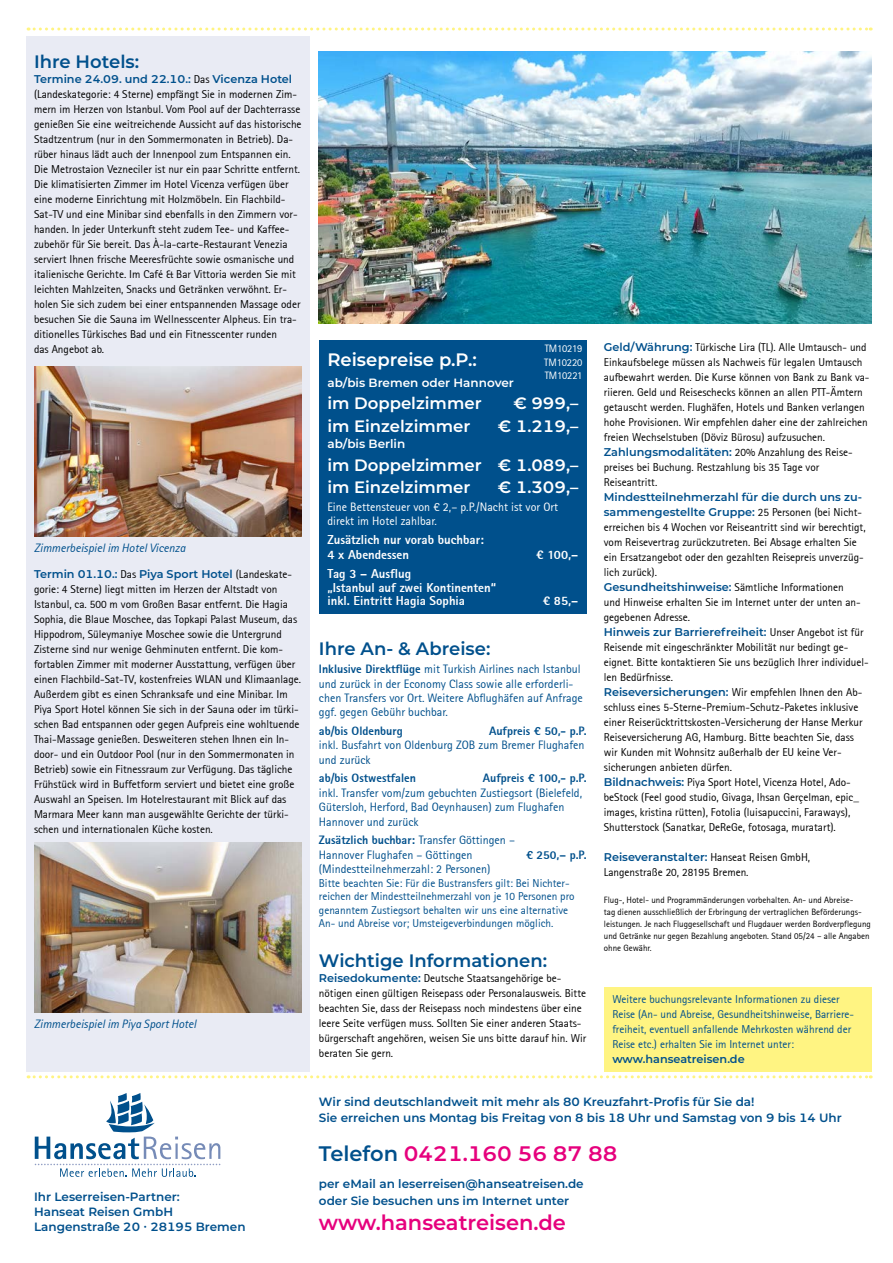
<style>
.page{position:relative;width:893px;height:1263px;background:#fff}
.page>*{position:absolute;margin:0;border:0;box-sizing:border-box;transform-origin:0 0}
.t1{font:600 21px "Montserrat";color:#e6007d}
.t2{font:600 18px "Montserrat";color:#00508c}
.t3{font:600 18px "Montserrat";color:#fff}
.t4{font:600 16.5px/22.5px "Montserrat";color:#fff}
.t5{font:800 12.75px/13.5px "Rotis Sans Serif";color:#fff}
.t6{font:12px/14.4px "Rotis Sans Serif";color:#00508c}
.t7{font:600 12px/15px "Montserrat";color:#00508c}
.t8{font:800 12px "Rotis Sans Serif";color:#00508c}
.t9{font:12px/13.5px "Rotis Sans Serif";color:#fff}
.t10{font:italic 12px "Rotis Sans Serif";color:#00508c}
.t11{font:600 12px "Montserrat";color:#fff}
.t12{font:11.25px/15px "Rotis Sans Serif";color:#000}
.t13{font:11.25px/15px "Rotis Sans Serif";color:#00508c}
.t14{font:600 11.25px/15px "Montserrat";color:#00508c}
.t15{font:10.5px/13.5px "Rotis Sans Serif";color:#fff;text-align:justify}
.t16{font:9px/12px "Rotis Sans Serif";color:#000}
.s1{font-family:"Rotis Sans Serif";font-weight:400;color:#000}
.s2{font-weight:800}
.s3{font-family:"Montserrat";font-weight:600;color:#00508c}
.s4{color:#00508c}
</style>
<div class="page">
<svg style="left:28px;top:28px;width:843px;height:3px"></svg>
<svg style="left:35px;top:1093px;width:185px;height:84px"></svg>
<svg style="left:28px;top:1075px;width:843px;height:3px"></svg>
<div style="left:604px;top:986px;width:268px;height:85px;background:#fff482"></div>
<div style="left:27px;top:36px;width:283px;height:1035px;background:#e9ebf4"></div>
<div style="left:319px;top:340px;width:268px;height:274px;background:#00508c"></div>
<img style="left:34px;top:366px;width:268px;height:170px">
<img style="left:34px;top:842px;width:268px;height:170px">
<img style="left:319px;top:51px;width:553px;height:272px">
<h2 class="t2" style="left:34px;top:49px;width:107px">Ihre Hotels:</h2>
<p class="t14" style="left:34px;top:71px;width:260px">Termine 24.09. und 22.10.: <span class="s1">Das</span> Vicenza Hotel</p>
<p class="t12" style="left:34px;top:87px;width:269px">(Landeskategorie: 4 Sterne) empfängt Sie in modernen Zim&shy;mern im Herzen von Istanbul. Vom Pool auf der Dachterrasse genießen Sie eine weitreichende Aussicht auf das historische Stadtzentrum (nur in den Sommermonaten in Betrieb). Da&shy;rüber hinaus lädt auch der Innenpool zum Entspannen ein.<br>Die Metrostaion Vezneciler ist nur ein paar Schritte entfernt.<br>Die klimatisierten Zimmer im Hotel Vicenza verfügen über eine moderne Einrichtung mit Holzmöbeln. Ein Flachbild-Sat-TV und eine Minibar sind ebenfalls in den Zimmern vor&shy;handen. In jeder Unterkunft steht zudem Tee- und Kaffee&shy;zubehör für Sie bereit. Das À-la-carte-Restaurant Venezia serviert Ihnen frische Meeresfrüchte sowie osmanische und italienische Gerichte. Im Café &amp; Bar Vittoria werden Sie mit leichten Mahlzeiten, Snacks und Getränken verwöhnt. Er&shy;holen Sie sich zudem bei einer entspannenden Massage oder besuchen Sie die Sauna im Wellnesscenter Alpheus. Ein tra&shy;ditionelles Türkisches Bad und ein Fitnesscenter runden<br>das Angebot ab.</p>
<p class="t10" style="left:34px;top:541px;width:153px">Zimmerbeispiel im Hotel Vicenza</p>
<p class="t14" style="left:34px;top:566px;width:260px">Termin 01.10.: <span class="s1">Das</span> Piya Sport Hotel <span class="s1">(Landeskate-</span></p>
<p class="t12" style="left:34px;top:582px;width:269px">gorie: 4 Sterne) liegt mitten im Herzen der Altstadt von Istanbul, ca. 500 m vom Großen Basar entfernt. Die Hagia Sophia, die Blaue Moschee, das Topkapi Palast Museum, das Hippodrom, Süleymaniye Moschee sowie die Untergrund Zisterne sind nur wenige Gehminuten entfernt. Die kom&shy;fortablen Zimmer mit moderner Ausstattung, verfügen über einen Flachbild-Sat-TV, kostenfreies WLAN und Klimaanlage.<br>Außerdem gibt es einen Schranksafe und eine Minibar. Im Piya Sport Hotel können Sie sich in der Sauna oder im türki&shy;schen Bad entspannen oder gegen Aufpreis eine wohltuende Thai-Massage genießen. Desweiteren stehen Ihnen ein In&shy;door- und ein Outdoor Pool (nur in den Sommermonaten in Betrieb) sowie ein Fitnessraum zur Verfügung. Das tägliche Frühstück wird in Buffetform serviert und bietet eine große Auswahl an Speisen. Im Hotelrestaurant mit Blick auf das Marmara Meer kann man ausgewählte Gerichte der türki&shy;schen und internationalen Küche kosten.</p>
<p class="t10" style="left:34px;top:1017px;width:164px">Zimmerbeispiel im Piya Sport Hotel</p>
<p class="t7" style="left:34px;top:1189px;width:213px">Ihr Leserreisen-Partner:<br>Hanseat Reisen GmbH<br>Langenstraße 20 ∙ 28195 Bremen</p>
<p class="t15" style="left:544px;top:342px;width:40px">TM10219<br>TM10220<br>TM10221</p>
<h2 class="t3" style="left:327px;top:347px;width:151px">Reisepreise p.P.:</h2>
<p class="t11" style="left:327px;top:374px;width:188px">ab/bis Bremen oder Hannover</p>
<h3 class="t4" style="left:327px;top:391px;width:156px">im Doppelzimmer</h3>
<h3 class="t4" style="left:513px;top:391px;width:66px">€ 999,–</h3>
<h3 class="t4" style="left:327px;top:414px;width:145px">im Einzelzimmer</h3>
<h3 class="t4" style="left:498px;top:414px;width:82px">€ 1.219,–</h3>
<p class="t11" style="left:327px;top:436px;width:79px">ab/bis Berlin</p>
<h3 class="t4" style="left:327px;top:453px;width:252px">im Doppelzimmer € 1.089,– im Einzelzimmer</h3>
<h3 class="t4" style="left:498px;top:476px;width:82px">€ 1.309,–</h3>
<p class="t9" style="left:327px;top:500px;width:232px">Eine Bettensteuer von € 2,– p.P./Nacht ist vor Ort direkt im Hotel zahlbar.</p>
<p class="t5" style="left:327px;top:532px;width:158px;line-height:15px">Zusätzlich nur vorab buchbar:<br>4 x Abendessen</p>
<p class="t5" style="left:536px;top:548px;width:44px">€ 100,–</p>
<p class="t5" style="left:327px;top:567px;width:170px">Tag 3 – Ausflug<br>„Istanbul auf zwei Kontinenten“ inkl. Eintritt Hagia Sophia</p>
<p class="t5" style="left:543px;top:594px;width:37px">€ 85,–</p>
<h2 class="t2" style="left:319px;top:635px;width:173px">Ihre An- &amp; Abreise:</h2>
<p class="t6" style="left:319px;top:662px;width:265px"><span class="s2">Inklusive Direktflüge</span> mit Turkish Airlines nach Istanbul und zurück in der Economy Class sowie alle erforderli&shy;chen Transfers vor Ort. Weitere Abflughäfen auf Anfrage ggf. gegen Gebühr buchbar.</p>
<p class="t8" style="left:319px;top:723px;width:85px">ab/bis Oldenburg</p>
<p class="t8" style="left:489px;top:723px;width:99px">Aufpreis € 50,- p.P.</p>
<p class="t6" style="left:319px;top:738px;width:267px">inkl. Busfahrt von Oldenburg ZOB zum Bremer Flughafen und zurück</p>
<p class="t8" style="left:319px;top:771px;width:99px">ab/bis Ostwestfalen</p>
<p class="t8" style="left:483px;top:771px;width:106px">Aufpreis € 100,- p.P.</p>
<p class="t6" style="left:319px;top:785px;width:265px">inkl. Transfer vom/zum gebuchten Zustiegsort (Bielefeld,<br>Gütersloh, Herford, Bad Oeynhausen) zum Flughafen<br>Hannover und zurück</p>
<p class="t6" style="left:319px;top:833px;width:198px"><span class="s2">Zusätzlich buchbar:</span> Transfer Göttingen –<br>Hannover Flughafen – Göttingen</p>
<p class="t8" style="left:526px;top:847px;width:62px">€ 250,– p.P.</p>
<p class="t6" style="left:319px;top:862px;width:173px">(Mindestteilnehmerzahl: 2 Personen)</p>
<p class="t13" style="left:319px;top:876px;width:257px;line-height:13.5px">Bitte beachten Sie: Für die Bustransfers gilt: Bei Nichter&shy;reichen der Mindestteilnehmerzahl von je 10 Personen pro genanntem Zustiegsort behalten wir uns eine alternative An- und Abreise vor; Umsteigeverbindungen möglich.</p>
<h2 class="t2" style="left:319px;top:948px;width:230px">Wichtige Informationen:</h2>
<p class="t12" style="left:319px;top:970px;width:269px"><span class="s3">Reisedokumente:</span> Deutsche Staatsangehörige be&shy;nötigen einen gültigen Reisepass oder Personalausweis. Bitte beachten Sie, dass der Reisepass noch mindestens über eine leere Seite verfügen muss. Sollten Sie einer anderen Staats&shy;bürgerschaft angehören, weisen Sie uns bitte darauf hin. Wir beraten Sie gern.</p>
<p class="t12" style="left:604px;top:340px;width:267px"><span class="s3">Geld/Währung:</span> Türkische Lira (TL). Alle Umtausch- und Einkaufsbelege müssen als Nachweis für legalen Umtausch aufbewahrt werden. Die Kurse können von Bank zu Bank va&shy;riieren. Geld und Reiseschecks können an allen PTT-Ämtern getauscht werden. Flughäfen, Hotels und Banken verlangen hohe Provisionen. Wir empfehlen daher eine der zahlreichen freien Wechselstuben (Döviz Bürosu) aufzusuchen.<br><span class="s3">Zahlungsmodalitäten:</span> 20% Anzahlung des Reise&shy;preises bei Buchung. Restzahlung bis 35 Tage vor Reiseantritt.</p>
<p class="t14" style="left:604px;top:489px;width:260px">Mindestteilnehmerzahl für die durch uns zu&shy;sammengestellte Gruppe: <span class="s1">25 Personen (bei Nicht-</span></p>
<p class="t12" style="left:604px;top:520px;width:263px">erreichen bis 4 Wochen vor Reiseantritt sind wir berechtigt, vom Reisevertrag zurückzutreten. Bei Absage erhalten Sie ein Ersatzangebot oder den gezahlten Reisepreis unverzüg&shy;lich zurück).<br><span class="s3">Gesundheitshinweise:</span> Sämtliche Informationen<br>und Hinweise erhalten Sie im Internet unter der unten an&shy;gegebenen Adresse.</p>
<p class="t14" style="left:604px;top:624px;width:261px">Hinweis zur Barrierefreiheit: <span class="s1">Unser Angebot ist für</span></p>
<p class="t12" style="left:604px;top:640px;width:266px">Reisende mit eingeschränkter Mobilität nur bedingt ge&shy;eignet. Bitte kontaktieren Sie uns bezüglich Ihrer individuel&shy;len Bedürfnisse.<br><span class="s3">Reiseversicherungen:</span> Wir empfehlen Ihnen den Ab&shy;schluss eines 5-Sterne-Premium-Schutz-Paketes inklusive einer Reiserücktrittskosten-Versicherung der Hanse Merkur Reiseversicherung AG, Hamburg. Bitte beachten Sie, dass wir Kunden mit Wohnsitz außerhalb der EU keine Ver&shy;sicherungen anbieten dürfen.<br><span class="s3">Bildnachweis:</span> Piya Sport Hotel, Vicenza Hotel, Ado&shy;beStock (Feel good studio, Givaga, Ihsan Gerçelman, epic_ images, kristina rütten), Fotolia (luisapuccini, Faraways), Shutterstock (Sanatkar, DeReGe, fotosaga, muratart).</p>
<p class="t14" style="left:604px;top:849px;width:208px">Reiseveranstalter: <span class="s1">Hanseat Reisen GmbH,</span></p>
<p class="t12" style="left:604px;top:865px;width:146px">Langenstraße 20, 28195 Bremen.</p>
<p class="t16" style="left:604px;top:894px;width:269px">Flug-, Hotel- und Programmänderungen vorbehalten. An- und Abreise-<br>tag dienen ausschließlich der Erbringung der vertraglichen Beförderungs&shy;leistungen. Je nach Fluggesellschaft und Flugdauer werden Bordverpflegung und Getränke nur gegen Bezahlung angeboten. Stand 05/24 – alle Angaben ohne Gewähr.</p>
<p class="t13" style="left:612px;top:991px;width:243px">Weitere buchungsrelevante Informationen zu dieser Reise (An- und Abreise, Gesundheitshinweise, Barriere&shy;freiheit, eventuell anfallende Mehrkosten während der Reise etc.) erhalten Sie im Internet unter:</p>
<p class="t14" style="left:612px;top:1051px;width:134px">www.hanseatreisen.de</p>
<p class="t7" style="left:319px;top:1092px;width:524px;line-height:16.5px">Wir sind deutschlandweit mit mehr als 80 Kreuzfahrt-Profis für Sie da!<br>Sie erreichen uns Montag bis Freitag von 8 bis 18 Uhr und Samstag von 9 bis 14 Uhr</p>
<h1 class="t1" style="left:319px;top:1139px;width:300px"><span class="s4">Telefon</span> 0421.160 56 87 88</h1>
<p class="t7" style="left:319px;top:1175px;width:266px;line-height:16.5px">per eMail an leserreisen@hanseatreisen.de oder Sie besuchen uns im Internet unter</p>
<h1 class="t1" style="left:319px;top:1208px;width:249px">www.hanseatreisen.de</h1>
</div>
